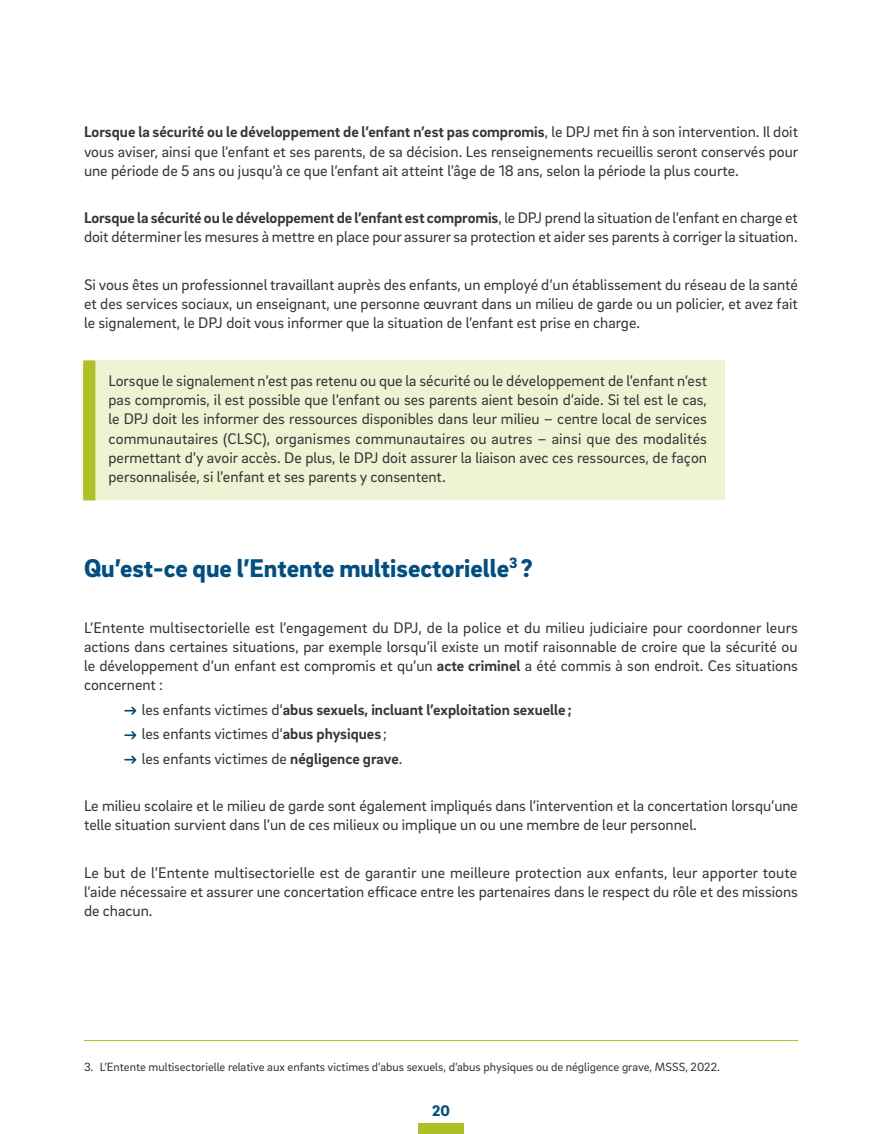
<style>
.page{position:relative;width:882px;height:1134px;background:#fff}
.page>*{position:absolute;margin:0;border:0;box-sizing:border-box;transform-origin:0 0}
.t1{font:900 26.25px "Brix Sans";color:#004e82}
.P_Encadré{font:15.75px/19.2px "Brix Sans";color:#363636;text-align:justify}
.L{font:15.75px "Brix Sans";color:#363636}
.L-2{font:700 15.75px "Brix Sans";color:#363636}
.t2{font:900 15.75px "Brix Sans";color:#004e82}
.Note{font:12.25px "Brix Sans";color:#363636}
.s1{font-weight:700}
.s2{font-weight:400}
</style>
<div class="page">
<div style="left:418px;top:1124px;width:46px;height:10px;background:#aec026"></div>
<div style="left:84px;top:360px;width:640px;height:140px;background:#f0f3d3"></div>
<div style="left:83px;top:360px;width:12px;height:140px;background:#aec026"></div>
<svg style="left:124px;top:707px;width:12px;height:8px"></svg>
<svg style="left:124px;top:731px;width:12px;height:8px"></svg>
<svg style="left:124px;top:756px;width:12px;height:8px"></svg>
<hr style="left:84px;top:1040px;width:714px;height:1px;background:#aec026">
<p class="P_Encadré" style="left:84px;top:122px;width:716px"><span class="s1">Lorsque la sécurité ou le développement de l’enfant n’est pas compromis</span>, le DPJ met fin à son intervention. Il doit vous aviser, ainsi que l’enfant et ses parents, de sa décision. Les renseignements recueillis seront conservés pour une période de 5 ans ou jusqu’à ce que l’enfant ait atteint l’âge de 18 ans, selon la période la plus courte.</p>
<p class="P_Encadré" style="left:84px;top:208px;width:715px"><span class="s1">Lorsque la sécurité ou le développement de l’enfant est compromis</span>, le DPJ prend la situation de l’enfant en charge et doit déterminer les mesures à mettre en place pour assurer sa protection et aider ses parents à corriger la situation.</p>
<p class="P_Encadré" style="left:84px;top:274px;width:715px">Si vous êtes un professionnel travaillant auprès des enfants, un employé d’un établissement du réseau de la santé et des services sociaux, un enseignant, une personne œuvrant dans un milieu de garde ou un policier, et avez fait le signalement, le DPJ doit vous informer que la situation de l’enfant est prise en charge.</p>
<p class="P_Encadré" style="left:108px;top:370px;width:600px">Lorsque le signalement n’est pas retenu ou que la sécurité ou le développement de l’enfant n’est pas compromis, il est possible que l’enfant ou ses parents aient besoin d’aide. Si tel est le cas, le DPJ doit les informer des ressources disponibles dans leur milieu – centre local de services communautaires (CLSC), organismes communautaires ou autres – ainsi que des modalités permettant d’y avoir accès. De plus, le DPJ doit assurer la liaison avec ces ressources, de façon personnalisée, si l’enfant et ses parents y consentent.</p>
<h2 class="t1" style="left:84px;top:550px;width:450px">Qu’est-ce que l’Entente multisectorielle<sup>3</sup> ?</h2>
<p class="P_Encadré" style="left:84px;top:617px;width:716px">L’Entente multisectorielle est l’engagement du DPJ, de la police et du milieu judiciaire pour coordonner leurs actions dans certaines situations, par exemple lorsqu’il existe un motif raisonnable de croire que la sécurité ou le développement d’un enfant est compromis et qu’un <span class="s1">acte criminel</span> a été commis à son endroit. Ces situations concernent :</p>
<p class="L-2" style="left:142px;top:699px;width:431px"><span class="s2">les enfants victimes d’</span>abus sexuels, incluant l’exploitation sexuelle ;</p>
<p class="L" style="left:142px;top:724px;width:247px">les enfants victimes d’<span class="s1">abus physiques</span> ;</p>
<p class="L" style="left:142px;top:748px;width:262px">les enfants victimes de <span class="s1">négligence grave</span>.</p>
<p class="P_Encadré" style="left:84px;top:796px;width:716px">Le milieu scolaire et le milieu de garde sont également impliqués dans l’intervention et la concertation lorsqu’une telle situation survient dans l’un de ces milieux ou implique un ou une membre de leur personnel.</p>
<p class="P_Encadré" style="left:84px;top:862px;width:716px">Le but de l’Entente multisectorielle est de garantir une meilleure protection aux enfants, leur apporter toute l’aide nécessaire et assurer une concertation efficace entre les partenaires dans le respect du rôle et des missions de chacun.</p>
<p class="Note" style="left:84px;top:1059px;width:637px">3. L’Entente multisectorielle relative aux enfants victimes d’abus sexuels, d’abus physiques ou de négligence grave, MSSS, 2022.</p>
<p class="t2" style="left:432px;top:1100px;width:19px">20</p>
</div>
